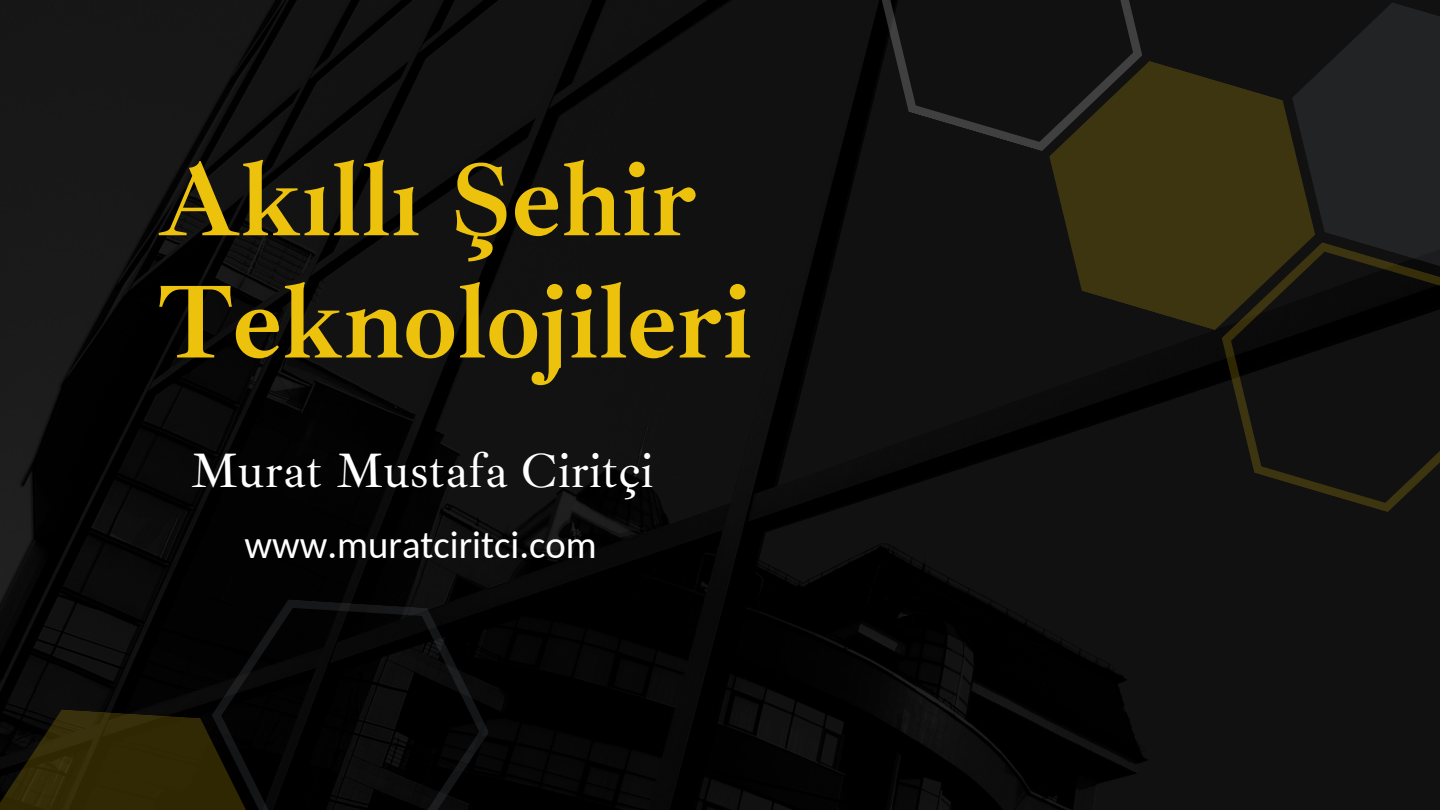
<style>
.page{position:relative;width:1440px;height:810px;background:#fff}
.page>*{position:absolute;margin:0;border:0;box-sizing:border-box;transform-origin:0 0}
.t1{font:700 106.3px/122.3px "Ibarra Real Nova";color:#edc20d}
.t2{font:49.6px "Ibarra Real Nova";color:#fff}
.t3{font:38.7px "Carlito";color:#fff}
</style>
<div class="page">
<img style="left:0;top:0;width:1440px;height:810px">
<svg style="left:1015px;top:41px;width:243px;height:309px;background:#2b2510"></svg>
<svg style="left:1258px;top:0;width:182px;height:223px;background:#21201c"></svg>
<svg style="left:842px;top:0;width:334px;height:171px;background:#191812"></svg>
<svg style="left:1188px;top:223px;width:252px;height:309px;background:#17150f"></svg>
<svg style="left:0;top:705px;width:204px;height:105px;background:#292205"></svg>
<svg style="left:204px;top:595px;width:292px;height:215px;background:#060605"></svg>
<h2 class="t1" style="left:158px;top:140px;width:590px">Akıllı Şehir<br>Teknolojileri</h2>
<p class="t2" style="left:190px;top:440px;width:462px">Murat Mustafa Ciritçi</p>
<h1 class="t3" style="left:244px;top:529px;width:354px">www.muratciritci.com</h1>
</div>
